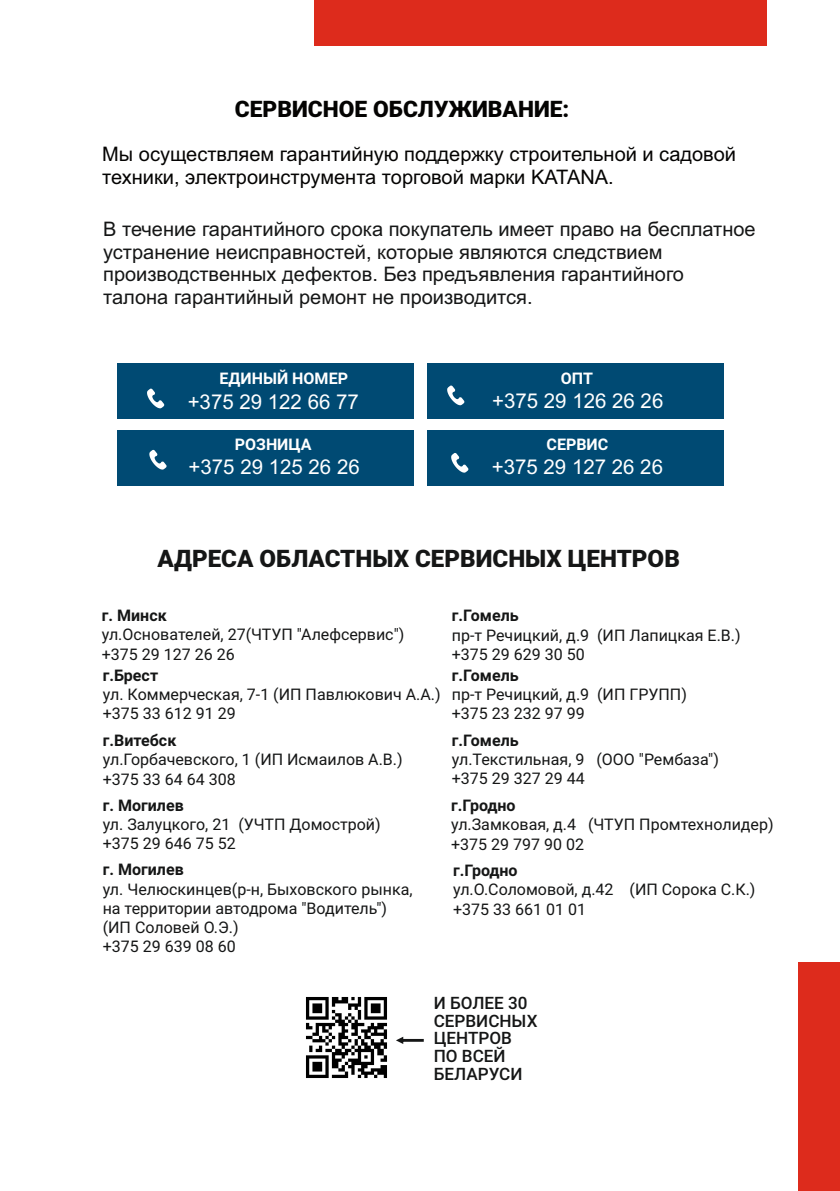
<style>
.page{position:relative;width:840px;height:1191px;background:#fff}
.page>*{position:absolute;margin:0;border:0;box-sizing:border-box;transform-origin:0 0}
.t1{font:900 24.2px "Roboto";color:#151616}
.t2{font:900 22.8px "Roboto";color:#040302}
.t3{font:20.4px "Arial";color:#fff}
.t4{font:20px/22.4px "Arial";color:#151616}
.t5{font:20px/22.4px "Arial";color:#040302}
.t6{font:500 17px/17.6px "Roboto";color:#151616}
.t7{font:16px/19.2px "Roboto";color:#151616}
.t8{font:700 16px "Roboto";color:#151616}
.t9{font:700 16px "Roboto";color:#fff}
</style>
<div class="page">
<div style="left:117px;top:363px;width:297px;height:55px;background:#004a73"></div>
<div style="left:117px;top:430px;width:297px;height:56px;background:#004a73"></div>
<div style="left:426px;top:363px;width:297px;height:55px;background:#004a73"></div>
<div style="left:797px;top:962px;width:42px;height:229px;background:#dd2b1c"></div>
<div style="left:314px;top:0;width:452px;height:46px;background:#dd2b1c"></div>
<div style="left:426px;top:430px;width:297px;height:56px;background:#004a73"></div>
<svg style="left:147px;top:388px;width:17px;height:20px"></svg>
<svg style="left:447px;top:385px;width:17px;height:20px"></svg>
<svg style="left:149px;top:450px;width:17px;height:19px"></svg>
<svg style="left:451px;top:453px;width:17px;height:20px"></svg>
<img style="left:306px;top:997px;width:81px;height:81px">
<svg style="left:396px;top:1036px;width:27px;height:8px"></svg>
<h2 class="t2" style="left:235px;top:100px;width:336px">СЕРВИСНОЕ ОБСЛУЖИВАНИЕ:</h2>
<p class="t5" style="left:102px;top:145px;width:635px">Мы осуществляем гарантийную поддержку строительной и садовой техники, электроинструмента торговой марки KATANA.</p>
<p class="t4" style="left:103px;top:220px;width:653px">В течение гарантийного срока покупатель имеет право на бесплатное устранение неисправностей, которые являются следствием производственных дефектов. Без предъявления гарантийного<br>талона гарантийный ремонт не производится.</p>
<p class="t9" style="left:219px;top:371px;width:130px">ЕДИНЫЙ НОМЕР</p>
<p class="t9" style="left:560px;top:372px;width:34px">ОПТ</p>
<p class="t3" style="left:188px;top:394px;width:173px">+375 29 122 66 77</p>
<p class="t3" style="left:492px;top:393px;width:173px">+375 29 126 26 26</p>
<p class="t9" style="left:234px;top:438px;width:78px">РОЗНИЦА</p>
<p class="t9" style="left:546px;top:438px;width:63px">СЕРВИС</p>
<p class="t3" style="left:188px;top:459px;width:173px">+375 29 125 26 26</p>
<p class="t3" style="left:491px;top:459px;width:173px">+375 29 127 26 26</p>
<h1 class="t1" style="left:157px;top:549px;width:523px">АДРЕСА ОБЛАСТНЫХ СЕРВИСНЫХ ЦЕНТРОВ</h1>
<p class="t8" style="left:102px;top:609px;width:66px">г. Минск</p>
<p class="t7" style="left:102px;top:627px;width:304px">ул.Основателей, 27(ЧТУП "Алефсервис") +375 29 127 26 26</p>
<p class="t8" style="left:103px;top:668px;width:57px">г.Брест</p>
<p class="t7" style="left:103px;top:686px;width:339px">ул. Коммерческая, 7-1 (ИП Павлюкович А.А.) +375 33 612 91 29</p>
<p class="t8" style="left:103px;top:734px;width:75px">г.Витебск</p>
<p class="t7" style="left:103px;top:752px;width:301px">ул.Горбачевского, 1 (ИП Исмаилов А.В.) +375 33 64 64 308</p>
<p class="t8" style="left:103px;top:799px;width:82px">г. Могилев</p>
<p class="t7" style="left:103px;top:816px;width:279px">ул. Залуцкого, 21 (УЧТП Домострой) +375 29 646 75 52</p>
<p class="t8" style="left:103px;top:863px;width:82px">г. Могилев</p>
<p class="t7" style="left:103px;top:881px;width:311px">ул. Челюскинцев(р-н, Быховского рынка, на территории автодрома "Водитель") (ИП Соловей О.Э.)<br>+375 29 639 08 60</p>
<p class="t8" style="left:451px;top:609px;width:68px">г.Гомель</p>
<p class="t7" style="left:451px;top:627px;width:290px">пр-т Речицкий, д.9 (ИП Лапицкая Е.В.) +375 29 629 30 50</p>
<p class="t8" style="left:451px;top:669px;width:68px">г.Гомель</p>
<p class="t7" style="left:451px;top:686px;width:236px">пр-т Речицкий, д.9 (ИП ГРУПП) +375 23 232 97 99</p>
<p class="t8" style="left:451px;top:734px;width:68px">г.Гомель</p>
<p class="t7" style="left:451px;top:751px;width:268px">ул.Текстильная, 9 (ООО "Рембаза") +375 29 327 29 44</p>
<p class="t8" style="left:451px;top:799px;width:66px">г.Гродно</p>
<p class="t7" style="left:451px;top:816px;width:324px">ул.Замковая, д.4 (ЧТУП Промтехнолидер) +375 29 797 90 02</p>
<p class="t8" style="left:453px;top:864px;width:66px">г.Гродно</p>
<p class="t7" style="left:453px;top:881px;width:304px">ул.О.Соломовой, д.42 (ИП Сорока С.К.) +375 33 661 01 01</p>
<p class="t6" style="left:433px;top:996px;width:105px">И БОЛЕЕ 30<br>СЕРВИСНЫХ<br>ЦЕНТРОВ<br>ПО ВСЕЙ<br>БЕЛАРУСИ</p>
</div>
